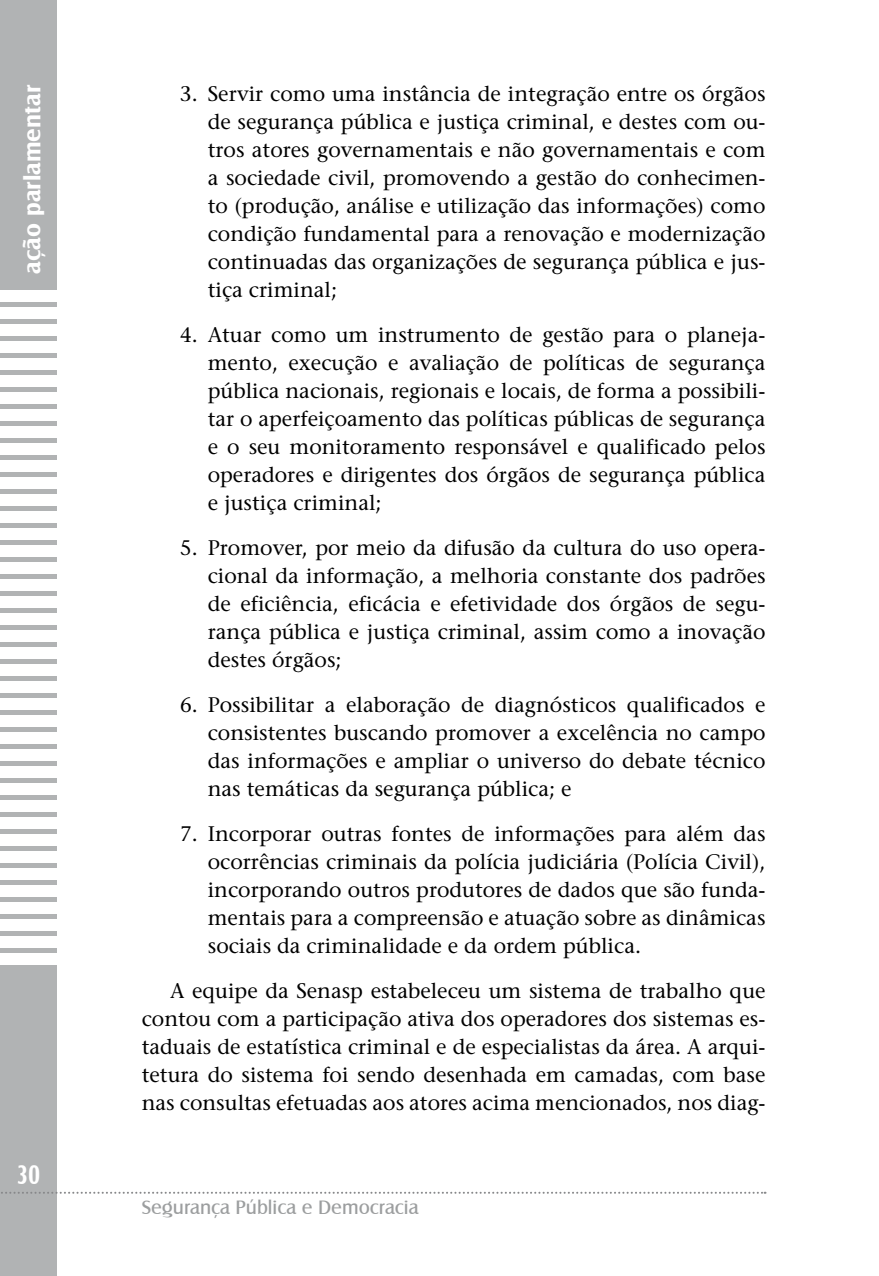
<style>
.page{position:relative;width:879px;height:1276px;background:#fff}
.page>*{position:absolute;margin:0;border:0;box-sizing:border-box;transform-origin:0 0}
.t1{font:700 28px "Castle T";color:#fff;scale:.75 1}
.t2{font:700 24px "Castle T";color:#fff}
.t3{font:21px/28px "Stone Serif";color:#000;text-align:justify}
.t4{font:20px "Castle T";color:#9c9e9f}
</style>
<div class="page">
<div style="left:0;top:0;width:57px;height:1276px;background:#b1b3b4"></div>
<div style="left:0;top:290px;width:57px;height:11px;background:#fff"></div>
<div style="left:0;top:307px;width:57px;height:11px;background:#fff"></div>
<div style="left:0;top:324px;width:57px;height:11px;background:#fff"></div>
<div style="left:0;top:341px;width:57px;height:11px;background:#fff"></div>
<div style="left:0;top:358px;width:57px;height:12px;background:#fff"></div>
<div style="left:0;top:375px;width:57px;height:12px;background:#fff"></div>
<div style="left:0;top:392px;width:57px;height:12px;background:#fff"></div>
<div style="left:0;top:409px;width:57px;height:12px;background:#fff"></div>
<div style="left:0;top:426px;width:57px;height:12px;background:#fff"></div>
<div style="left:0;top:443px;width:57px;height:12px;background:#fff"></div>
<div style="left:0;top:460px;width:57px;height:12px;background:#fff"></div>
<div style="left:0;top:477px;width:57px;height:12px;background:#fff"></div>
<div style="left:0;top:494px;width:57px;height:12px;background:#fff"></div>
<div style="left:0;top:511px;width:57px;height:12px;background:#fff"></div>
<div style="left:0;top:528px;width:57px;height:12px;background:#fff"></div>
<div style="left:0;top:545px;width:57px;height:12px;background:#fff"></div>
<div style="left:0;top:562px;width:57px;height:12px;background:#fff"></div>
<div style="left:0;top:579px;width:57px;height:12px;background:#fff"></div>
<div style="left:0;top:596px;width:57px;height:12px;background:#fff"></div>
<div style="left:0;top:613px;width:57px;height:12px;background:#fff"></div>
<div style="left:0;top:630px;width:57px;height:12px;background:#fff"></div>
<div style="left:0;top:647px;width:57px;height:12px;background:#fff"></div>
<div style="left:0;top:664px;width:57px;height:12px;background:#fff"></div>
<div style="left:0;top:681px;width:57px;height:12px;background:#fff"></div>
<div style="left:0;top:698px;width:57px;height:12px;background:#fff"></div>
<div style="left:0;top:715px;width:57px;height:12px;background:#fff"></div>
<div style="left:0;top:732px;width:57px;height:12px;background:#fff"></div>
<div style="left:0;top:749px;width:57px;height:12px;background:#fff"></div>
<div style="left:0;top:766px;width:57px;height:12px;background:#fff"></div>
<div style="left:0;top:783px;width:57px;height:12px;background:#fff"></div>
<div style="left:0;top:800px;width:57px;height:12px;background:#fff"></div>
<div style="left:0;top:817px;width:57px;height:12px;background:#fff"></div>
<div style="left:0;top:834px;width:57px;height:12px;background:#fff"></div>
<div style="left:0;top:851px;width:57px;height:12px;background:#fff"></div>
<div style="left:0;top:868px;width:57px;height:12px;background:#fff"></div>
<div style="left:0;top:885px;width:57px;height:12px;background:#fff"></div>
<div style="left:0;top:902px;width:57px;height:12px;background:#fff"></div>
<div style="left:0;top:919px;width:57px;height:12px;background:#fff"></div>
<div style="left:0;top:936px;width:57px;height:12px;background:#fff"></div>
<div style="left:0;top:953px;width:57px;height:12px;background:#fff"></div>
<svg style="left:1px;top:1191px;width:764px;height:2px"></svg>
<p class="t2" style="left:19px;top:273px;width:190px;rotate:-90deg">ação parlamentar</p>
<h1 class="t1" style="left:17px;top:1158px;width:32px">30</h1>
<p class="t3" style="left:208px;top:80px;width:559px;text-indent:-28px">3. Servir como uma instância de integração entre os órgãos de segurança pública e justiça criminal, e destes com ou&shy;tros atores governamentais e não governamentais e com a sociedade civil, promovendo a gestão do conhecimen&shy;to (produção, análise e utilização das informações) como condição fundamental para a renovação e modernização continuadas das organizações de segurança pública e jus&shy;tiça criminal;</p>
<p class="t3" style="left:208px;top:320px;width:559px;text-indent:-28px">4. Atuar como um instrumento de gestão para o planeja&shy;mento, execução e avaliação de políticas de segurança pública nacionais, regionais e locais, de forma a possibili&shy;tar o aperfeiçoamento das políticas públicas de segurança e o seu monitoramento responsável e qualificado pelos operadores e dirigentes dos órgãos de segurança pública e justiça criminal;</p>
<p class="t3" style="left:208px;top:533px;width:559px;text-indent:-28px">5. Promover, por meio da difusão da cultura do uso opera&shy;cional da informação, a melhoria constante dos padrões de eficiência, eficácia e efetividade dos órgãos de segu&shy;rança pública e justiça criminal, assim como a inovação destes órgãos;</p>
<p class="t3" style="left:208px;top:690px;width:559px;text-indent:-28px">6. Possibilitar a elaboração de diagnósticos qualificados e consistentes buscando promover a excelência no campo das informações e ampliar o universo do debate técnico nas temáticas da segurança pública; e</p>
<p class="t3" style="left:208px;top:819px;width:559px;text-indent:-28px">7. Incorporar outras fontes de informações para além das ocorrências criminais da polícia judiciária (Polícia Civil), incorporando outros produtores de dados que são funda&shy;mentais para a compreensão e atuação sobre as dinâmicas sociais da criminalidade e da ordem pública.</p>
<p class="t3" style="left:142px;top:976px;width:625px;text-indent:28px">A equipe da Senasp estabeleceu um sistema de trabalho que contou com a participação ativa dos operadores dos sistemas es&shy;taduais de estatística criminal e de especialistas da área. A arqui&shy;tetura do sistema foi sendo desenhada em camadas, com base nas consultas efetuadas aos atores acima mencionados, nos diag-</p>
<p class="t4" style="left:142px;top:1196px;width:278px">Segurança Pública e Democracia</p>
</div>
